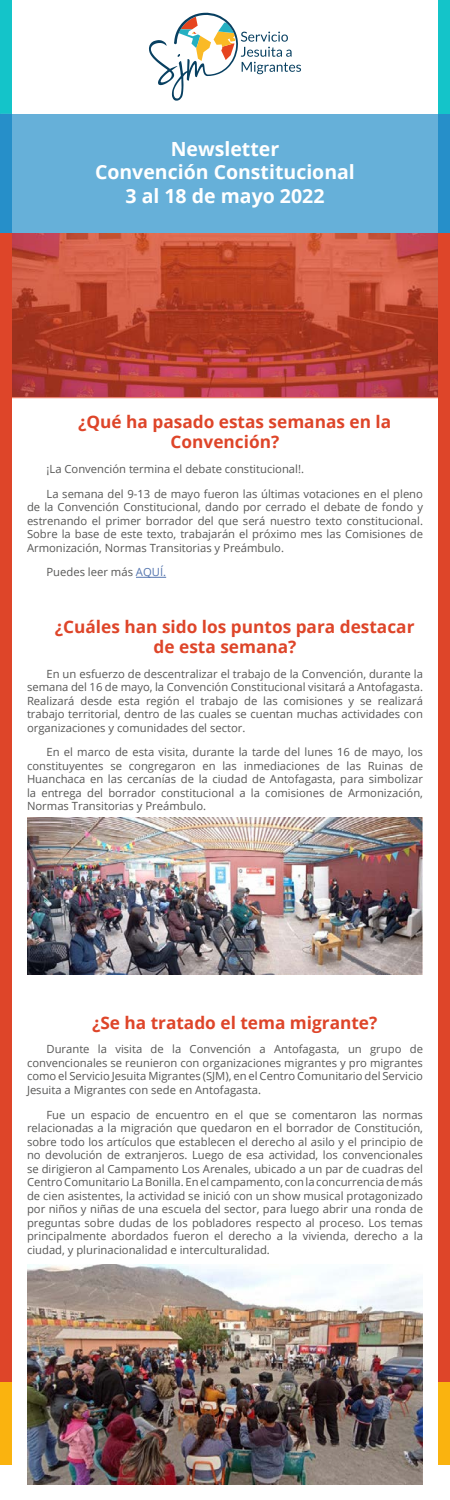
<style>
.page{position:relative;width:450px;height:1500px;background:#fff}
.page>*{position:absolute;margin:0;border:0;box-sizing:border-box;transform-origin:0 0}
.t1{font:700 19.5px/23.4px "Open Sans";color:#fff;text-align:center}
.t2{font:700 17.25px/20.2px "Open Sans";color:#de4529}
.t3{font:11.25px/13.5px "Open Sans";color:#575756;text-align:justify}
.s1{color:#5576af}
</style>
<div class="page">
<div style="left:0;top:0;width:12px;height:114px;background:#14c4c9"></div>
<div style="left:438px;top:0;width:12px;height:114px;background:#14c4c9"></div>
<svg style="left:149px;top:13px;width:152px;height:88px"></svg>
<div style="left:12px;top:114px;width:426px;height:119px;background:#66b0d9"></div>
<div style="left:0;top:114px;width:12px;height:119px;background:#268fc9"></div>
<div style="left:438px;top:114px;width:12px;height:119px;background:#268fc9"></div>
<div style="left:0;top:233px;width:12px;height:1149px;background:#de4529"></div>
<img style="left:12px;top:233px;width:426px;height:164px">
<div style="left:438px;top:233px;width:12px;height:1149px;background:#de4529"></div>
<div style="left:0;top:1382px;width:12px;height:83px;background:#fab30f"></div>
<div style="left:438px;top:1382px;width:12px;height:83px;background:#fab30f"></div>
<hr style="left:136px;top:577px;width:30px;height:1px;background:#5576af">
<img style="left:27px;top:818px;width:395px;height:157px">
<img style="left:27px;top:1264px;width:396px;height:221px">
<h1 class="t1" style="left:95px;top:137px;width:261px">Newsletter<br>Convención Constitucional<br>3 al 18 de mayo 2022</h1>
<h2 class="t2" style="left:171px;top:411px;width:222px;text-indent:-92px">¿Qué ha pasado estas semanas en la<br>Convención?</h2>
<p class="t3" style="left:46px;top:462px;width:259px">¡La Convención termina el debate constitucional!.</p>
<p class="t3" style="left:27px;top:487px;width:398px;text-indent:19px">La semana del 9-13 de mayo fueron las últimas votaciones en el pleno de la Convención Constitucional, dando por cerrado el debate de fondo y estrenando el primer borrador del que será nuestro texto constitucional.<br>Sobre la base de este texto, trabajarán el próximo mes las Comisiones de Armonización, Normas Transitorias y Preámbulo.</p>
<p class="t3" style="left:46px;top:565px;width:121px">Puedes leer más <span class="s1">AQUÍ.</span></p>
<h2 class="t2" style="left:154px;top:616px;width:262px;text-indent:-99px">¿Cuáles han sido los puntos para destacar de esta semana?</h2>
<p class="t3" style="left:27px;top:667px;width:398px;text-indent:19px">En un esfuerzo de descentralizar el trabajo de la Convención, durante la semana del 16 de mayo, la Convención Constitucional visitará a Antofagasta.<br>Realizará desde esta región el trabajo de las comisiones y se realizará trabajo territorial, dentro de las cuales se cuentan muchas actividades con organizaciones y comunidades del sector.</p>
<p class="t3" style="left:27px;top:745px;width:398px;text-indent:19px">En el marco de esta visita, durante la tarde del lunes 16 de mayo, los constituyentes se congregaron en las inmediaciones de las Ruinas de Huanchaca en las cercanías de la ciudad de Antofagasta, para simbolizar la entrega del borrador constitucional a la comisiones de Armonización, Normas Transitorias y Preámbulo.</p>
<h2 class="t2" style="left:92px;top:1012px;width:287px">¿Se ha tratado el tema migrante?</h2>
<p class="t3" style="left:27px;top:1042px;width:398px;text-indent:19px">Durante la visita de la Convención a Antofagasta, un grupo de convencionales se reunieron con organizaciones migrantes y pro migrantes como el Servicio Jesuita Migrantes (SJM), en el Centro Comunitario del Servicio Jesuita a Migrantes con sede en Antofagasta.</p>
<p class="t3" style="left:27px;top:1108px;width:398px;text-indent:19px">Fue un espacio de encuentro en el que se comentaron las normas relacionadas a la migración que quedaron en el borrador de Constitución, sobre todo los artículos que establecen el derecho al asilo y el principio de no devolución de extranjeros. Luego de esa actividad, los convencionales se dirigieron al Campamento Los Arenales, ubicado a un par de cuadras del Centro Comunitario La Bonilla. En el campamento, con la concurrencia de más de cien asistentes, la actividad se inició con un show musical protagonizado por niños y niñas de una escuela del sector, para luego abrir una ronda de preguntas sobre dudas de los pobladores respecto al proceso. Los temas principalmente abordados fueron el derecho a la vivienda, derecho a la ciudad, y plurinacionalidad e interculturalidad.</p>
</div>
